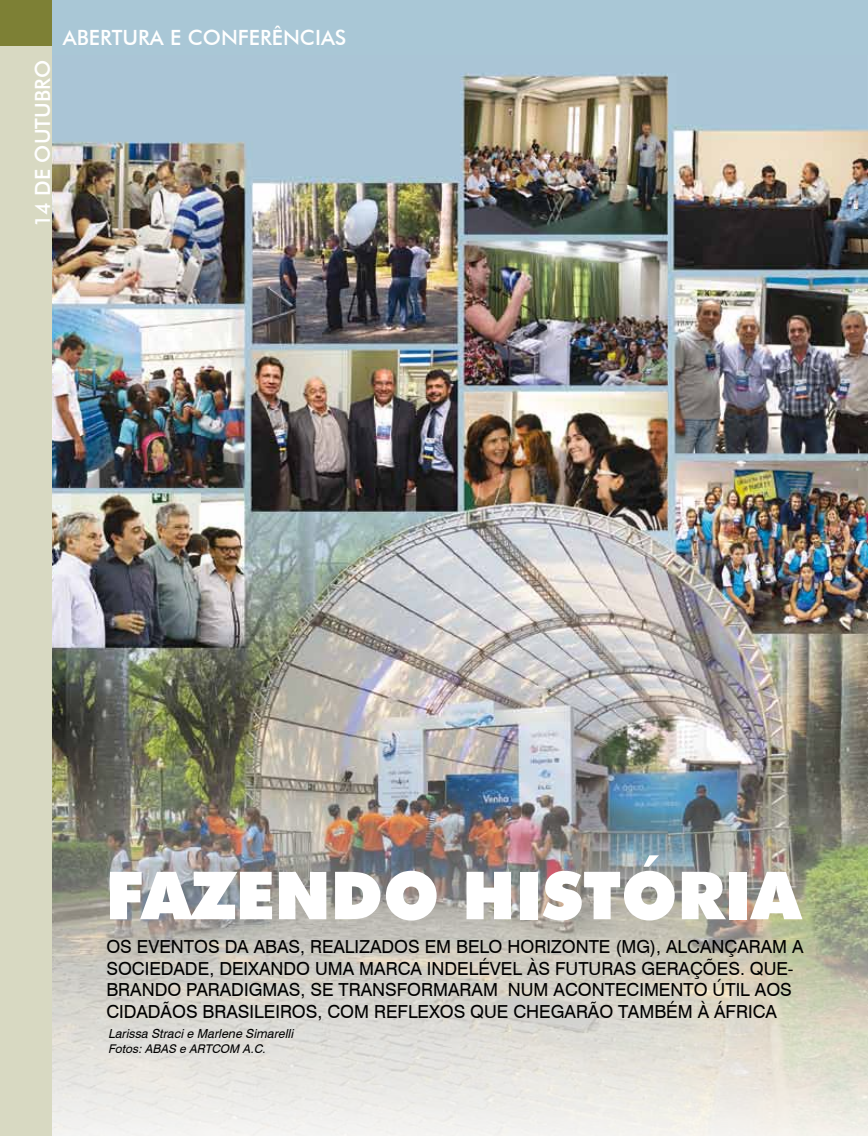
<style>
.page{position:relative;width:868px;height:1136px;background:#fff}
.page>*{position:absolute;margin:0;border:0;box-sizing:border-box;transform-origin:0 0}
.t1{font:900 66.3px "Futura BT";color:#fff}
.t2{font:500 21px "Futura BT";color:#fff}
.t3{font:18px "Swiss 721 BT";color:#000}
.t4{font:italic 12.45px "Swiss 721 BT";color:#000}
.t5{font:italic 12px "Swiss 721 BT";color:#000}
</style>
<div class="page">
<img style="left:51px;top:54px;width:816px;height:551px">
<img style="left:51px;top:605px;width:816px;height:530px">
<div style="left:43px;top:0;width:824px;height:54px;background:#a9c7d6"></div>
<div style="left:0;top:0;width:51px;height:1135px;background:#d8d9c2"></div>
<div style="left:0;top:0;width:51px;height:46px;background:#7d8035"></div>
<img style="left:858px;top:380px;width:9px;height:276px">
<p class="t2" style="left:30px;top:227px;width:166px;rotate:-90deg">14 DE OUTUBRO</p>
<p class="t2" style="left:63px;top:25px;width:40px">ABERTURA</p>
<p class="t2" style="left:170px;top:25px;width:35px">E CON</p>
<p class="t2" style="left:238px;top:25px;width:59px">FERÊNCIAS</p>
<h1 class="t1" style="left:105px;top:855px;width:696px">FAZENDO HISTÓRIA</h1>
<p class="t3" style="left:106px;top:934px;width:43px">OS EVENTOS</p>
<p class="t3" style="left:225px;top:934px;width:98px">DA ABAS, REALIZADOS</p>
<p class="t3" style="left:424px;top:934px;width:56px">EM BELO</p>
<p class="t3" style="left:507px;top:934px;width:26px">HORIZONTE</p>
<p class="t3" style="left:615px;top:934px;width:64px">(MG), ALCAN</p>
<p class="t3" style="left:724px;top:934px;width:26px">ÇARAM</p>
<p class="t3" style="left:792px;top:934px;width:11px">A</p>
<p class="t3" style="left:106px;top:955px;width:13px">SOCIEDADE</p>
<p class="t3" style="left:209px;top:955px;width:22px">, DEIXANDO</p>
<p class="t3" style="left:315px;top:955px;width:14px">UMA</p>
<p class="t3" style="left:359px;top:955px;width:14px">MARCA</p>
<p class="t3" style="left:427px;top:955px;width:12px">INDELÉVEL</p>
<p class="t3" style="left:527px;top:955px;width:41px">ÀS FUTURAS</p>
<p class="t3" style="left:641px;top:955px;width:13px">GERA</p>
<p class="t3" style="left:690px;top:955px;width:105px">ÇÕES. QUE-</p>
<p class="t3" style="left:106px;top:977px;width:14px">BRANDO</p>
<p class="t3" style="left:186px;top:977px;width:13px">PARADIGMAS</p>
<p class="t3" style="left:300px;top:977px;width:52px">, SE TRANSFORMARAM</p>
<p class="t3" style="left:508px;top:977px;width:14px">NUM</p>
<p class="t3" style="left:553px;top:977px;width:13px">ACONTECIMENTO</p>
<p class="t3" style="left:712px;top:977px;width:56px">ÚTIL AOS</p>
<p class="t3" style="left:106px;top:998px;width:12px">CIDAD</p>
<p class="t3" style="left:161px;top:998px;width:54px">ÃOS BRASILEIROS</p>
<p class="t3" style="left:317px;top:998px;width:25px">, COM</p>
<p class="t3" style="left:374px;top:998px;width:13px">REFLEXOS</p>
<p class="t3" style="left:470px;top:998px;width:14px">QUE</p>
<p class="t3" style="left:513px;top:998px;width:14px">CHEGAR</p>
<p class="t3" style="left:588px;top:998px;width:44px">ÃO TAMBÉM</p>
<p class="t3" style="left:697px;top:998px;width:39px">À ÁFRICA</p>
<p class="t4" style="left:108px;top:1025px;width:190px">Larissa Stracie Marlene Simarelli</p>
<p class="t5" style="left:108px;top:1040px;width:162px">Fotos:ABAS e ARTCOM A.C.</p>
</div>
